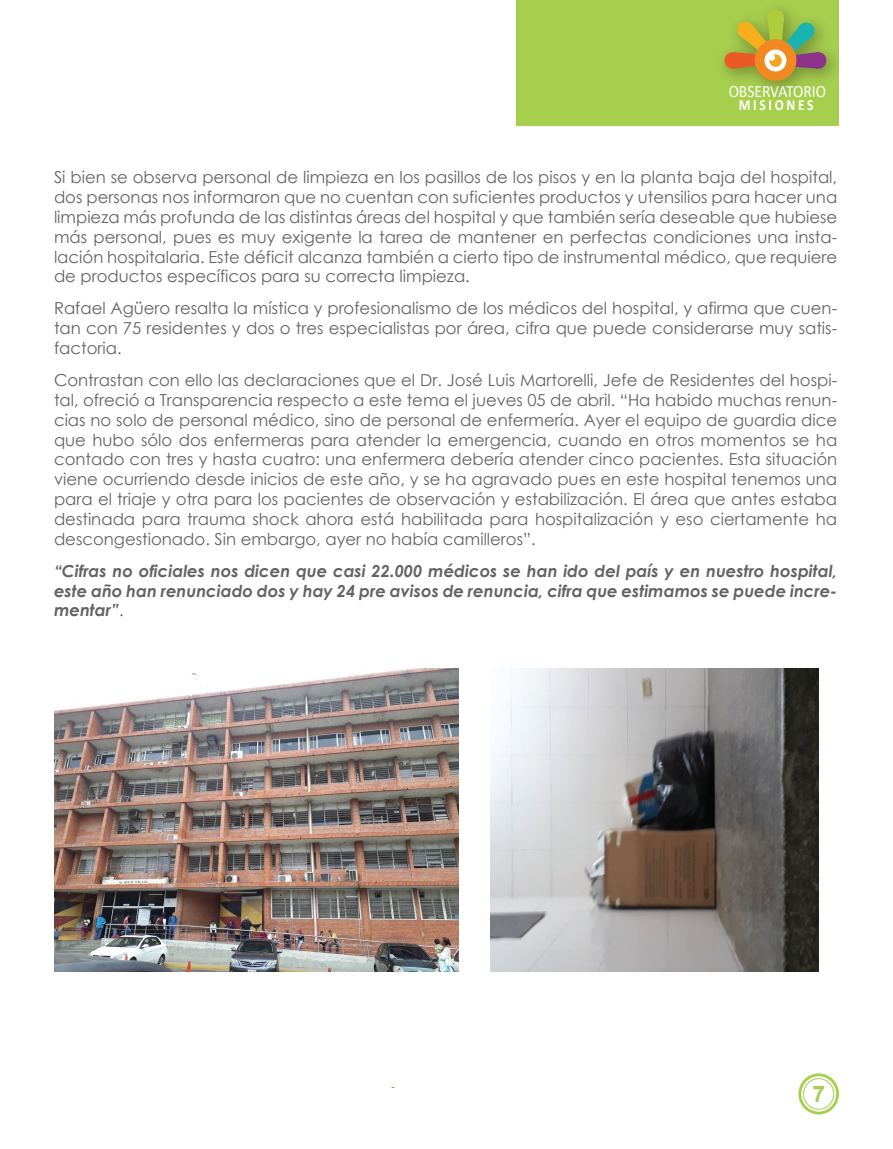
<style>
.page{position:relative;width:893px;height:1149px;background:#fff}
.page>*{position:absolute;margin:0;border:0;box-sizing:border-box;transform-origin:0 0}
.t1{font:700 22.8px "Arial";color:#a7cf4e}
.t2{font:17.4px "Calibri";color:#fff;scale:.89 1}
.t3{font:16.5px/19.8px "Century Gothic";color:#636366;text-align:justify}
.t4{font:italic 700 16.5px/19.8px "Century Gothic";color:#636366;text-align:justify}
.t5{font:700 15.45px "Calibri";letter-spacing:.2em;color:#fff;scale:.87 1}
.s1{font-weight:400;font-style:normal}
</style>
<div class="page">
<div style="left:517px;top:0;width:322px;height:125px;background:#a7cf4e"></div>
<svg style="left:724px;top:9px;width:103px;height:74px"></svg>
<div style="left:755px;top:39px;width:41px;height:42px;background:#f18922;border-radius:50%"></div>
<div style="left:764px;top:49px;width:22px;height:22px;background:#fff;border-radius:50%"></div>
<div style="left:769px;top:54px;width:13px;height:13px;background:#f6a41f;border-radius:50%"></div>
<div style="left:769px;top:54px;width:6px;height:7px;background:#fff;border-radius:50%"></div>
<svg style="left:800px;top:1074px;width:37px;height:38px"></svg>
<div style="left:798px;top:1072px;width:41px;height:42px;border:3px solid #a7cf4e;border-radius:50%"></div>
<div style="left:803px;top:1077px;width:31px;height:32px;border:1px solid #a7cf4e;border-radius:50%"></div>
<img style="left:54px;top:668px;width:404px;height:303px">
<img style="left:490px;top:668px;width:329px;height:303px">
<p class="t2" style="left:729px;top:79px;width:111px">OBSERVATORIO</p>
<p class="t5" style="left:739px;top:94px;width:88px">MISIONES</p>
<p class="t3" style="left:54px;top:167px;width:785px">Si bien se observa personal de limpieza en los pasillos de los pisos y en la planta baja del hospital, dos personas nos informaron que no cuentan con suficientes productos y utensilios para hacer una limpieza más profunda de las distintas áreas del hospital y que también sería deseable que hubiese más personal, pues es muy exigente la tarea de mantener en perfectas condiciones una insta&shy;lación hospitalaria. Este déficit alcanza también a cierto tipo de instrumental médico, que requiere de productos específicos para su correcta limpieza.</p>
<p class="t3" style="left:54px;top:298px;width:785px">Rafael Agüero resalta la mística y profesionalismo de los médicos del hospital, y afirma que cuen&shy;tan con 75 residentes y dos o tres especialistas por área, cifra que puede considerarse muy satis&shy;factoria.</p>
<p class="t3" style="left:54px;top:370px;width:785px">Contrastan con ello las declaraciones que el Dr. José Luis Martorelli, Jefe de Residentes del hospi&shy;tal, ofreció a Transparencia respecto a este tema el jueves 05 de abril. “Ha habido muchas renun&shy;cias no solo de personal médico, sino de personal de enfermería. Ayer el equipo de guardia dice que hubo sólo dos enfermeras para atender la emergencia, cuando en otros momentos se ha contado con tres y hasta cuatro: una enfermera debería atender cinco pacientes. Esta situación viene ocurriendo desde inicios de este año, y se ha agravado pues en este hospital tenemos una para el triaje y otra para los pacientes de observación y estabilización. El área que antes estaba destinada para trauma shock ahora está habilitada para hospitalización y eso ciertamente ha descongestionado. Sin embargo, ayer no había camilleros”.</p>
<p class="t4" style="left:54px;top:560px;width:785px">“Cifras no oficiales nos dicen que casi 22.000 médicos se han ido del país y en nuestro hospital, este año han renunciado dos y hay 24 pre avisos de renuncia, cifra que estimamos se puede incre&shy;mentar”<span class="s1">.</span></p>
<h1 class="t1" style="left:812px;top:1077px;width:14px">7</h1>
</div>
